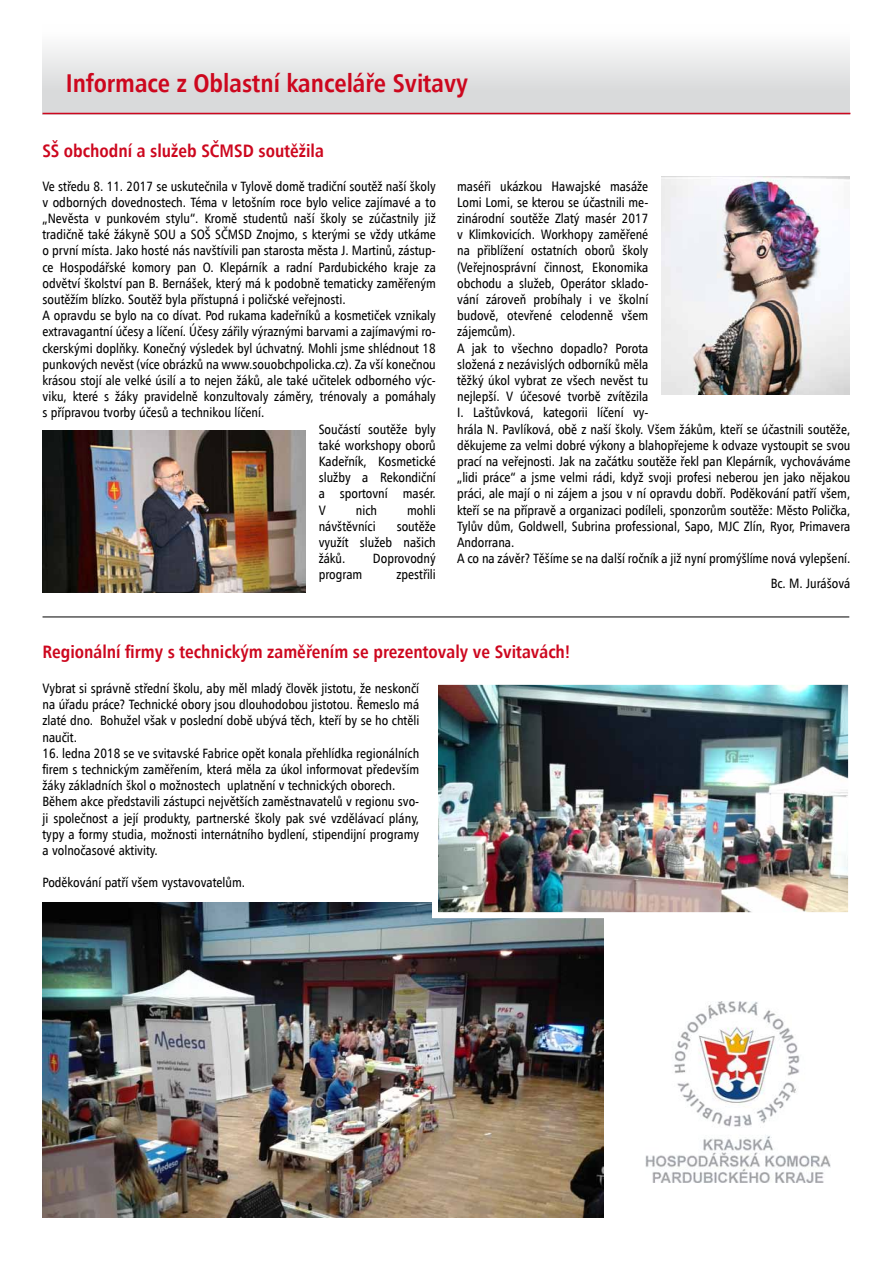
<style>
.page{position:relative;width:893px;height:1263px;background:#fff}
.page>*{position:absolute;margin:0;border:0;box-sizing:border-box;transform-origin:0 0}
.t1{font:25.5px "Humanist 777 AT Bold Condensed B";color:#cd071e}
.t2{font:18px "Humanist 777 AT Bold Condensed B";color:#cd071e}
.t3{font:13.5px/16.2px "Humanist 777 AT Roman Condensed B";color:#000;text-align:justify}
</style>
<div class="page">
<img style="left:43px;top:902px;width:561px;height:316px">
<div style="left:43px;top:24px;width:807px;height:91px;background:linear-gradient(to bottom,#fff,#d0cdcf)"></div>
<hr style="left:43px;top:113px;width:807px;height:1px;background:#cd071e">
<img style="left:43px;top:430px;width:263px;height:162px">
<img style="left:439px;top:686px;width:408px;height:225px">
<div style="left:432px;top:679px;width:422px;height:239px;border:6px solid #fff"></div>
<img style="left:661px;top:176px;width:188px;height:219px">
<hr style="left:43px;top:616px;width:806px;height:1px;background:#000">
<img style="left:645px;top:1001px;width:185px;height:181px">
<h1 class="t1" style="left:66px;top:67px;width:404px">Informace z Oblastní kanceláře Svitavy</h1>
<h2 class="t2" style="left:43px;top:139px;width:283px">SŠ obchodní a služeb SČMSD soutěžila</h2>
<p class="t3" style="left:43px;top:177px;width:395px">Ve středu 8. 11. 2017 se uskutečnila v Tylově domě tradiční soutěž naší školy</p>
<p class="t3" style="left:43px;top:194px;width:395px">v odborných dovednostech. Téma v letošním roce bylo velice zajímavé a to</p>
<p class="t3" style="left:43px;top:210px;width:395px">„Nevěsta v punkovém stylu“. Kromě studentů naší školy se zúčastnily již</p>
<p class="t3" style="left:43px;top:226px;width:395px">tradičně také žákyně SOU a SOŠ SČMSD Znojmo, s kterými se vždy utkáme</p>
<p class="t3" style="left:43px;top:242px;width:395px">o první místa. Jako hosté nás navštívili pan starosta města J. Martinů, zástup-</p>
<p class="t3" style="left:43px;top:258px;width:395px">ce Hospodářské komory pan O. Klepárník a radní Pardubického kraje za</p>
<p class="t3" style="left:43px;top:275px;width:395px">odvětví školství pan B. Bernášek, který má k podobně tematicky zaměřeným</p>
<p class="t3" style="left:43px;top:291px;width:305px">soutěžím blízko. Soutěž byla přístupná i poličské veřejnosti.</p>
<p class="t3" style="left:43px;top:307px;width:395px">A opravdu se bylo na co dívat. Pod rukama kadeřníků a kosmetiček vznikaly</p>
<p class="t3" style="left:43px;top:323px;width:395px">extravagantní účesy a líčení. Účesy zářily výraznými barvami a zajímavými ro-</p>
<p class="t3" style="left:43px;top:339px;width:395px">ckerskými doplňky. Konečný výsledek byl úchvatný. Mohli jsme shlédnout 18</p>
<p class="t3" style="left:43px;top:356px;width:395px">punkových nevěst (více obrázků na www.souobchpolicka.cz). Za vší konečnou</p>
<p class="t3" style="left:43px;top:372px;width:395px">krásou stojí ale velké úsilí a to nejen žáků, ale také učitelek odborného výc-</p>
<p class="t3" style="left:43px;top:388px;width:395px">viku, které s žáky pravidelně konzultovaly záměry, trénovaly a pomáhaly</p>
<p class="t3" style="left:43px;top:404px;width:223px">s přípravou tvorby účesů a technikou líčení.</p>
<p class="t3" style="left:319px;top:420px;width:119px">Součástí soutěže byly</p>
<p class="t3" style="left:319px;top:437px;width:119px">také workshopy oborů</p>
<p class="t3" style="left:319px;top:453px;width:119px">Kadeřník, Kosmetické</p>
<p class="t3" style="left:319px;top:469px;width:119px">služby a Rekondiční</p>
<p class="t3" style="left:319px;top:485px;width:119px">a sportovní masér.</p>
<p class="t3" style="left:319px;top:501px;width:9px">V</p>
<p class="t3" style="left:356px;top:501px;width:23px">nich</p>
<p class="t3" style="left:407px;top:501px;width:30px">mohli</p>
<p class="t3" style="left:319px;top:518px;width:58px">návštěvníci</p>
<p class="t3" style="left:319px;top:518px;width:119px;text-indent:78px">soutěže využít služeb našich žáků.</p>
<p class="t3" style="left:373px;top:550px;width:64px">Doprovodný</p>
<p class="t3" style="left:319px;top:566px;width:45px">program</p>
<p class="t3" style="left:396px;top:566px;width:41px">zpestřili</p>
<p class="t3" style="left:457px;top:177px;width:395px;text-align:left">maséři ukázkou Hawajské masáže<br>Lomi Lomi, se kterou se účastnili me-<br>zinárodní soutěže Zlatý masér 2017<br>v Klimkovicích. Workhopy zaměřené<br>na přiblížení ostatních oborů školy<br>(Veřejnosprávní činnost, Ekonomika<br>obchodu a služeb, Operátor sklado-<br>vání zároveň probíhaly i ve školní<br>budově, otevřené celodenně všem<br>zájemcům).<br>A jak to všechno dopadlo? Porota<br>složená z nezávislých odborníků měla<br>těžký úkol vybrat ze všech nevěst tu<br>nejlepší. V účesové tvorbě zvítězila<br>I. Laštůvková, kategorii líčení vy-<br>hrála N. Pavlíková, obě z naší školy. Všem žákům, kteří se účastnili soutěže, děkujeme za velmi dobré výkony a blahopřejeme k odvaze vystoupit se svou prací na veřejnosti. Jak na začátku soutěže řekl pan Klepárník, vychováváme „lidi práce“ a jsme velmi rádi, když svoji profesi neberou jen jako nějakou práci, ale mají o ni zájem a jsou v ní opravdu dobří. Poděkování patří všem, kteří se na přípravě a organizaci podíleli, sponzorům soutěže: Město Polička, Tylův dům, Goldwell, Subrina professional, Sapo, MJC Zlín, Ryor, Primavera Andorrana.<br>A co na závěr? Těšíme se na další ročník a již nyní promýšlíme nová vylepšení.</p>
<p class="t3" style="left:771px;top:575px;width:81px">Bc. M. Jurášová</p>
<h2 class="t2" style="left:43px;top:640px;width:529px">Regionální firmy s technickým zaměřením se prezentovaly ve Svitavách!</h2>
<p class="t3" style="left:43px;top:680px;width:378px">Vybrat si správně střední školu, aby měl mladý člověk jistotu, že neskončí na úřadu práce? Technické obory jsou dlouhodobou jistotou. Řemeslo má zlaté dno. Bohužel však v poslední době ubývá těch, kteří by se ho chtěli naučit.</p>
<p class="t3" style="left:43px;top:745px;width:378px;text-align:left">16. ledna 2018 se ve svitavské Fabrice opět konala přehlídka regionálních firem s technickým zaměřením, která měla za úkol informovat především žáky základních škol o možnostech uplatnění v technických oborech.<br>Během akce představili zástupci největších zaměstnavatelů v regionu svo&shy;ji společnost a její produkty, partnerské školy pak své vzdělávací plány, typy a formy studia, možnosti internátního bydlení, stipendijní programy a volnočasové aktivity.</p>
<p class="t3" style="left:43px;top:874px;width:204px">Poděkování patří všem vystavovatelům.</p>
</div>
